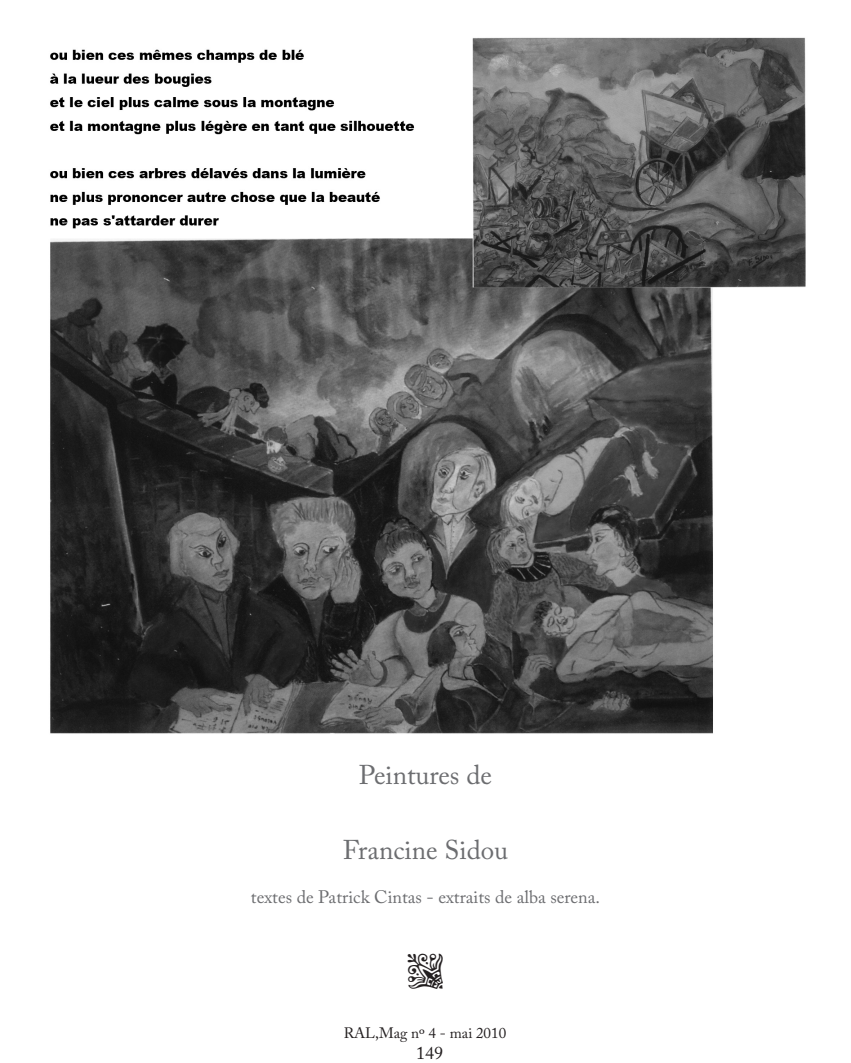
<style>
.page{position:relative;width:851px;height:1063px;background:#fff}
.page>*{position:absolute;margin:0;border:0;box-sizing:border-box;transform-origin:0 0}
.t1{font:36px "Adobe Caslon Pro";color:#231f20}
.t2{font:27px "Adobe Caslon Pro";color:#6c6d70}
.t3{font:18px "Adobe Caslon Pro";color:#6c6d70}
.t4{font:18px "Adobe Caslon Pro";color:#231f20}
.t5{font:15px "Adobe Caslon Pro";color:#231f20}
</style>
<div class="page">
<img style="left:50px;top:37px;width:756px;height:697px">
<h2 class="t2" style="left:359px;top:759px;width:134px">Peintures de</h2>
<h2 class="t2" style="left:343px;top:834px;width:167px">Francine Sidou</h2>
<p class="t3" style="left:251px;top:886px;width:350px">textes de Patrick Cintas - extraits de alba serena.</p>
<h1 class="t1" style="left:408px;top:956px;width:19px">g</h1>
<p class="t5" style="left:344px;top:1024px;width:164px">RAL,Mag nº 4 - mai 2010</p>
<p class="t4" style="left:416px;top:1042px;width:28px">149</p>
</div>
